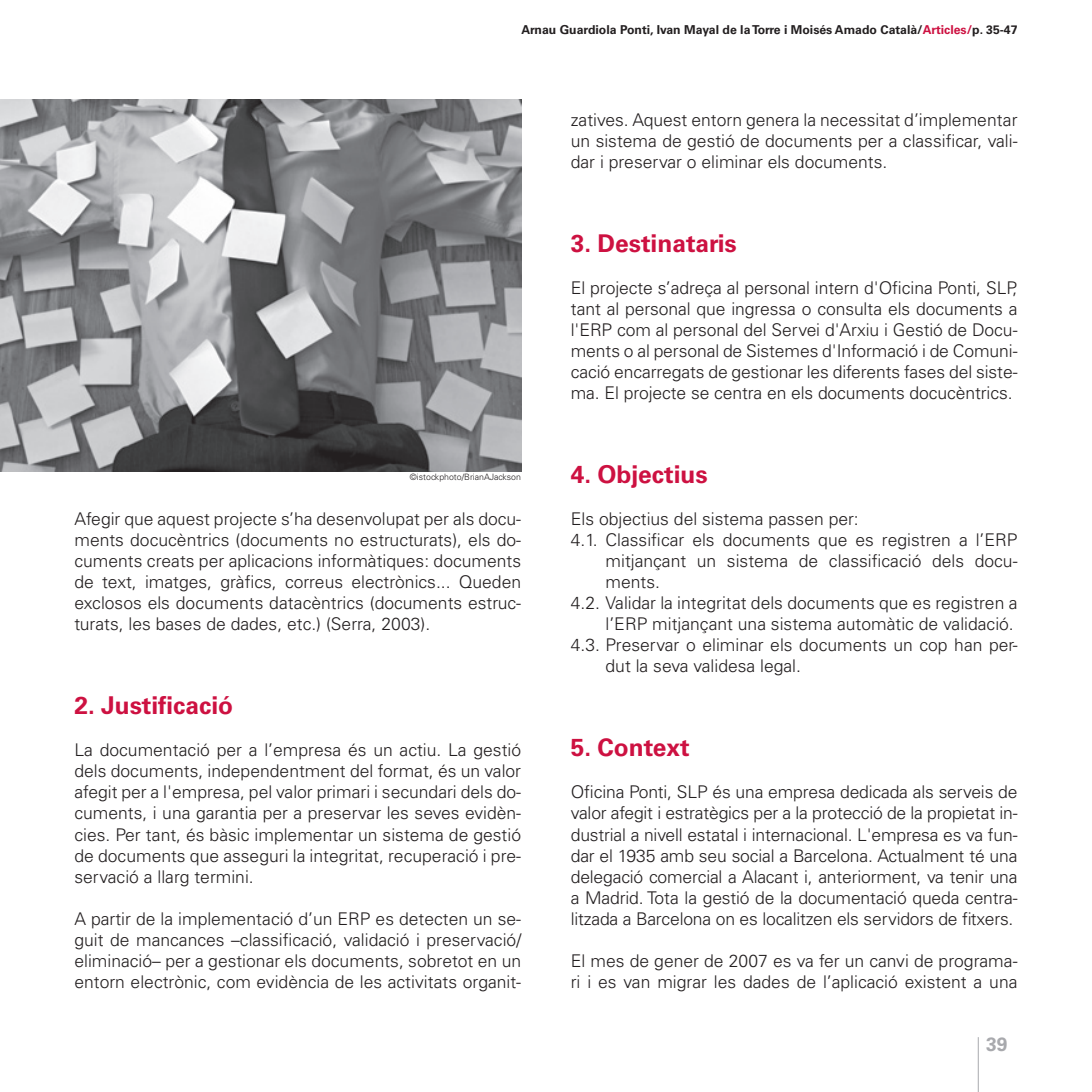
<style>
.page{position:relative;width:1092px;height:1092px;background:#fff}
.page>*{position:absolute;margin:0;border:0;box-sizing:border-box;transform-origin:0 0}
.subtitols_text_verme{font:700 24.5px "Univers LT Std";color:#cd1141}
.t1{font:700 19.25px "Univers LT Std";color:#a8a9ad}
.text_general{font:300 17.5px/21px "Univers LT Std";color:#231f20;text-align:justify}
.t2{font:700 12.25px "Univers LT Std";color:#231f20}
.fotos{font:300 8.75px "Univers LT Std";color:#231f20}
.s1{color:#cd1141}
</style>
<div class="page">
<hr style="left:977px;top:1037px;width:1px;height:54px;background:#a8a9ad">
<img style="left:0;top:99px;width:521px;height:372px">
<p class="t2" style="left:521px;top:22px;width:497px">Arnau Guardiola Ponti, Ivan Mayal de la Torre i Moisés Amado Català/<span class="s1">Articles/</span>p. 35-47</p>
<p class="text_general" style="left:570px;top:109px;width:448px">zatives. Aquest entorn genera la necessitat d’implementar un sistema de gestió de documents per a classificar, vali&shy;dar i preservar o eliminar els documents.</p>
<p class="fotos" style="left:410px;top:472px;width:112px">©istockphoto/BrianAJackson</p>
<p class="text_general" style="left:74px;top:508px;width:448px">Afegir que aquest projecte s’ha desenvolupat per als docu&shy;ments docucèntrics (documents no estructurats), els do&shy;cuments creats per aplicacions informàtiques: documents de text, imatges, gràfics, correus electrònics... Queden exclosos els documents datacèntrics (documents estruc&shy;turats, les bases de dades, etc.) (Serra, 2003).</p>
<p class="subtitols_text_verme" style="left:74px;top:691px;width:160px">2. Justificació</p>
<p class="text_general" style="left:74px;top:739px;width:448px">La documentació per a l’empresa és un actiu. La gestió dels documents, independentment del format, és un valor afegit per a l'empresa, pel valor primari i secundari dels do&shy;cuments, i una garantia per a preservar les seves evidèn&shy;cies. Per tant, és bàsic implementar un sistema de gestió de documents que asseguri la integritat, recuperació i pre&shy;servació a llarg termini.</p>
<p class="text_general" style="left:74px;top:907px;width:448px">A partir de la implementació d’un ERP es detecten un se&shy;guit de mancances –classificació, validació i preservació/ eliminació– per a gestionar els documents, sobretot en un entorn electrònic, com evidència de les activitats organit-</p>
<p class="subtitols_text_verme" style="left:570px;top:229px;width:167px">3. Destinataris</p>
<p class="text_general" style="left:570px;top:277px;width:448px">El projecte s’adreça al personal intern d'Oficina Ponti, SLP, tant al personal que ingressa o consulta els documents a l'ERP com al personal del Servei d'Arxiu i Gestió de Docu&shy;ments o al personal de Sistemes d'Informació i de Comuni&shy;cació encarregats de gestionar les diferents fases del siste&shy;ma. El projecte se centra en els documents docucèntrics.</p>
<p class="subtitols_text_verme" style="left:570px;top:460px;width:138px">4. Objectius</p>
<p class="text_general" style="left:570px;top:508px;width:289px">Els objectius del sistema passen per:</p>
<p class="text_general" style="left:605px;top:529px;width:413px;text-indent:-35px">4.1. Classificar els documents que es registren a l’ERP mitjançant un sistema de classificació dels docu&shy;ments.</p>
<p class="text_general" style="left:570px;top:592px;width:448px;text-align:right">4.2. Validar la integritat dels documents que es registren a l’ERP mitjançant una sistema automàtic de validació.</p>
<p class="text_general" style="left:605px;top:634px;width:413px;text-indent:-35px">4.3. Preservar o eliminar els documents un cop han per&shy;dut la seva validesa legal.</p>
<p class="subtitols_text_verme" style="left:570px;top:733px;width:120px">5. Context</p>
<p class="text_general" style="left:570px;top:781px;width:448px">Oficina Ponti, SLP és una empresa dedicada als serveis de valor afegit i estratègics per a la protecció de la propietat in&shy;dustrial a nivell estatal i internacional. L'empresa es va fun&shy;dar el 1935 amb seu social a Barcelona. Actualment té una delegació comercial a Alacant i, anteriorment, va tenir una a Madrid. Tota la gestió de la documentació queda centra&shy;litzada a Barcelona on es localitzen els servidors de fitxers.</p>
<p class="text_general" style="left:570px;top:949px;width:448px">El mes de gener de 2007 es va fer un canvi de programa&shy;ri i es van migrar les dades de l’aplicació existent a una</p>
<p class="t1" style="left:986px;top:1032px;width:23px">39</p>
</div>
